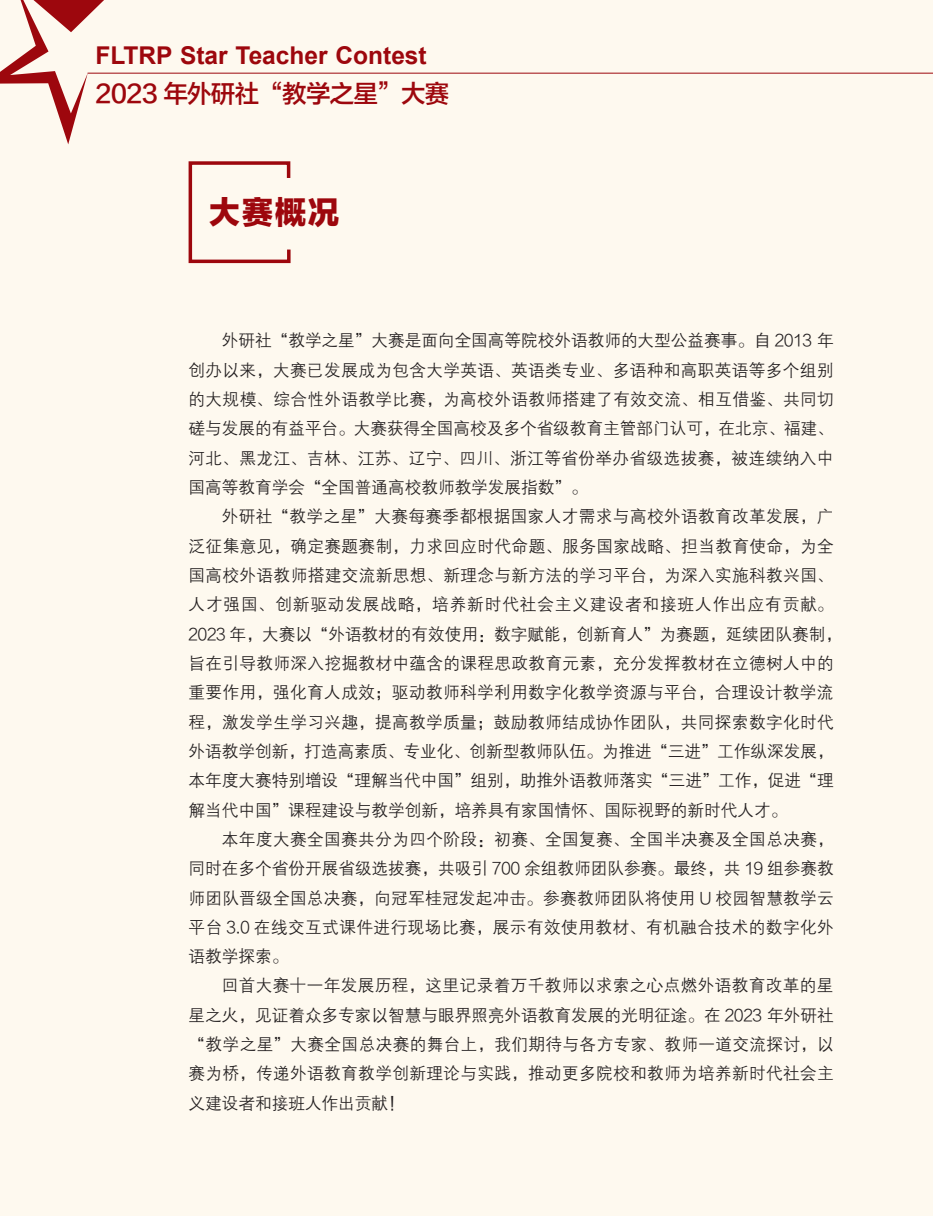
<style>
.page{position:relative;width:933px;height:1216px;background:#fff}
.page>*{position:absolute;margin:0;border:0;box-sizing:border-box;transform-origin:0 0}
.t1{font:31.5px "FZLTTHK GBK1 0";color:#9d070d}
.t2{font:700 24.5px "Arial";color:#9d070d}
.t3{font:24.5px "FZLTZHK GBK1 0";letter-spacing:-.03em;color:#9d070d}
.t4{font:16.62px/29.2px "FZZDXK GBK1 0";letter-spacing:.025em;color:#231f20;text-align:justify}
</style>
<div class="page">
<div style="left:0;top:0;width:933px;height:1215px;background:#fef9ef"></div>
<hr style="left:88px;top:73px;width:845px;height:1px;background:#9d070d">
<svg style="left:0;top:0;width:104px;height:144px"></svg>
<svg style="left:188px;top:161px;width:103px;height:103px"></svg>
<h2 class="t2" style="left:95px;top:39px;width:333px">FLTRP Star Teacher Contest</h2>
<h2 class="t3" style="left:95px;top:80px;width:355px">2023 年外研社“教学之星”大赛</h2>
<h1 class="t1" style="left:209px;top:195px;width:132px">大赛概况</h1>
<p class="t4" style="left:189px;top:326px;width:646px;text-indent:33px">外研社“教学之星”大赛是面向全国高等院校外语教师的大型公益赛事。自 2013 年创办以来，大赛已发展成为包含大学英语、英语类专业、多语种和高职英语等多个组别的大规模、综合性外语教学比赛，为高校外语教师搭建了有效交流、相互借鉴、共同切磋与发展的有益平台。大赛获得全国高校及多个省级教育主管部门认可，在北京、福建、河北、黑龙江、吉林、江苏、辽宁、四川、浙江等省份举办省级选拔赛，被连续纳入中国高等教育学会“全国普通高校教师教学发展指数”。</p>
<p class="t4" style="left:189px;top:502px;width:655px;text-align:left;text-indent:33px">外研社“教学之星”大赛每赛季都根据国家人才需求与高校外语教育改革发展，广泛征集意见，确定赛题赛制，力求回应时代命题、服务国家战略、担当教育使命，为全国高校外语教师搭建交流新思想、新理念与新方法的学习平台，为深入实施科教兴国、人才强国、创新驱动发展战略，培养新时代社会主义建设者和接班人作出应有贡献。2023 年，大赛以“外语教材的有效使用：数字赋能，创新育人”为赛题，延续团队赛制，旨在引导教师深入挖掘教材中蕴含的课程思政教育元素，充分发挥教材在立德树人中的重要作用，强化育人成效；驱动教师科学利用数字化教学资源与平台，合理设计教学流程，激发学生学习兴趣，提高教学质量；鼓励教师结成协作团队，共同探索数字化时代外语教学创新，打造高素质、专业化、创新型教师队伍。为推进“三进”工作纵深发展，本年度大赛特别增设“理解当代中国”组别，助推外语教师落实“三进”工作，促进“理解当代中国”课程建设与教学创新，培养具有家国情怀、国际视野的新时代人才。</p>
<p class="t4" style="left:189px;top:825px;width:646px;text-indent:33px">本年度大赛全国赛共分为四个阶段：初赛、全国复赛、全国半决赛及全国总决赛，同时在多个省份开展省级选拔赛，共吸引 700 余组教师团队参赛。最终，共 19 组参赛教师团队晋级全国总决赛，向冠军桂冠发起冲击。参赛教师团队将使用 U 校园智慧教学云平台 3.0 在线交互式课件进行现场比赛，展示有效使用教材、有机融合技术的数字化外语教学探索。</p>
<p class="t4" style="left:189px;top:971px;width:647px;text-indent:33px">回首大赛十一年发展历程，这里记录着万千教师以求索之心点燃外语教育改革的星星之火，见证着众多专家以智慧与眼界照亮外语教育发展的光明征途。在 2023 年外研社“教学之星”大赛全国总决赛的舞台上，我们期待与各方专家、教师一道交流探讨，以赛为桥，传递外语教育教学创新理论与实践，推动更多院校和教师为培养新时代社会主义建设者和接班人作出贡献！</p>
</div>
